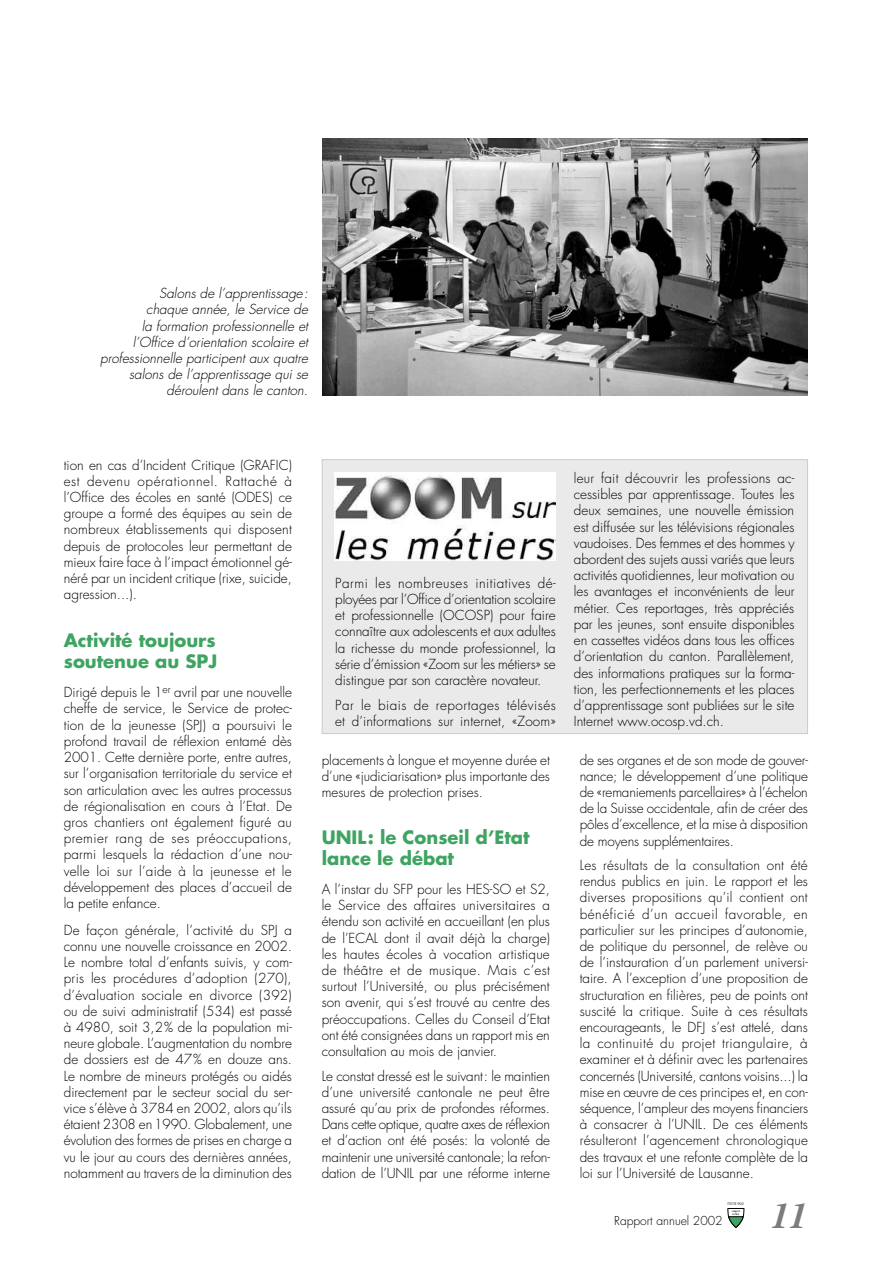
<style>
.page{position:relative;width:893px;height:1263px;background:#fff}
.page>*{position:absolute;margin:0;border:0;box-sizing:border-box;transform-origin:0 0}
.t1{font:italic 700 36px "Times";color:#7c7c7c}
.t2{font:700 18px/21.6px "Futura";color:#3fa462}
.t3{font:300 13.5px/16.2px "Futura";color:#000;text-align:justify}
.t4{font:italic 300 13.5px/16.2px "Futura";color:#000;text-align:right}
.t5{font:300 13.5px/16.2px "Futura";letter-spacing:.035em;color:#000}
.t6{font:300 12px "Futura";color:#000}
</style>
<div class="page">
<svg style="left:728px;top:1202px;width:16px;height:25px"></svg>
<div style="left:322px;top:460px;width:485px;height:274px;background:#eaeaea"></div>
<div style="left:322px;top:459px;width:486px;height:275px;border:1px solid #cbcbcb"></div>
<img style="left:322px;top:138px;width:486px;height:257px">
<img style="left:335px;top:473px;width:220px;height:87px">
<p class="t4" style="left:100px;top:286px;width:209px">Salons de l’apprentissage:<br>chaque année, le Service de<br>la formation professionnelle et l’Office d’orientation scolaire et professionnelle participent aux quatre salons de l’apprentissage qui se déroulent dans le canton.</p>
<p class="t3" style="left:64px;top:457px;width:230px">tion en cas d’Incident Critique (GRAFIC) est devenu opérationnel. Rattaché à l’Office des écoles en santé (ODES) ce groupe a formé des équipes au sein de nombreux établissements qui disposent depuis de protocoles leur permettant de mieux faire face à l’impact émotionnel gé&shy;néré par un incident critique (rixe, suicide, agression...).</p>
<h2 class="t2" style="left:64px;top:629px;width:155px">Activité toujours soutenue au SPJ</h2>
<p class="t3" style="left:64px;top:685px;width:230px">Dirigé depuis le 1<sup>er</sup> avril par une nouvelle cheffe de service, le Service de protec&shy;tion de la jeunesse (SPJ) a poursuivi le profond travail de réflexion entamé dès 2001. Cette dernière porte, entre autres, sur l’organisation territoriale du service et son articulation avec les autres processus de régionalisation en cours à l’Etat. De gros chantiers ont également figuré au premier rang de ses préoccupations, parmi lesquels la rédaction d’une nou&shy;velle loi sur l’aide à la jeunesse et le développement des places d’accueil de la petite enfance.</p>
<p class="t3" style="left:64px;top:922px;width:230px">De façon générale, l’activité du SPJ a connu une nouvelle croissance en 2002.<br>Le nombre total d’enfants suivis, y com&shy;pris les procédures d’adoption (270), d’évaluation sociale en divorce (392) ou de suivi administratif (534) est passé à 4980, soit 3,2% de la population mi&shy;neure globale. L’augmentation du nombre de dossiers est de 47% en douze ans.<br>Le nombre de mineurs protégés ou aidés directement par le secteur social du ser&shy;vice s’élève à 3784 en 2002, alors qu’ils étaient 2308 en 1990. Globalement, une évolution des formes de prises en charge a vu le jour au cours des dernières années, notamment au travers de la diminution des</p>
<p class="t3" style="left:335px;top:575px;width:222px">Parmi les nombreuses initiatives dé&shy;ployées par l’Office d’orientation scolaire et professionnelle (OCOSP) pour faire connaître aux adolescents et aux adultes la richesse du monde professionnel, la série d’émission «Zoom sur les métiers» se distingue par son caractère novateur.</p>
<p class="t5" style="left:335px;top:697px;width:222px">Par le biais de reportages télévisés et d’informations sur internet, «Zoom»</p>
<p class="t3" style="left:322px;top:752px;width:230px">placements à longue et moyenne durée et d’une «judiciarisation» plus importante des mesures de protection prises.</p>
<h2 class="t2" style="left:322px;top:826px;width:209px">UNIL: le Conseil d’Etat lance le débat</h2>
<p class="t3" style="left:322px;top:881px;width:230px">A l’instar du SFP pour les HES-SO et S2, le Service des affaires universitaires a étendu son activité en accueillant (en plus de l’ECAL dont il avait déjà la charge) les hautes écoles à vocation artistique de théâtre et de musique. Mais c’est surtout l’Université, ou plus précisément son avenir, qui s’est trouvé au centre des préoccupations. Celles du Conseil d’Etat ont été consignées dans un rapport mis en consultation au mois de janvier.</p>
<p class="t3" style="left:322px;top:1068px;width:230px">Le constat dressé est le suivant: le maintien d’une université cantonale ne peut être assuré qu’au prix de profondes réformes.<br>Dans cette optique, quatre axes de réflexion et d’action ont été posés: la volonté de maintenir une université cantonale; la refon&shy;dation de l’UNIL par une réforme interne</p>
<p class="t3" style="left:574px;top:470px;width:222px">leur fait découvrir les professions ac&shy;cessibles par apprentissage. Toutes les deux semaines, une nouvelle émission est diffusée sur les télévisions régionales vaudoises. Des femmes et des hommes y abordent des sujets aussi variés que leurs activités quotidiennes, leur motivation ou les avantages et inconvénients de leur métier. Ces reportages, très appréciés par les jeunes, sont ensuite disponibles en cassettes vidéos dans tous les offices d’orientation du canton. Parallèlement, des informations pratiques sur la forma&shy;tion, les perfectionnements et les places d’apprentissage sont publiées sur le site Internet www.ocosp.vd.ch.</p>
<p class="t3" style="left:580px;top:752px;width:230px">de ses organes et de son mode de gouver&shy;nance; le développement d’une politique de «remaniements parcellaires» à l’échelon de la Suisse occidentale, afin de créer des pôles d’excellence, et la mise à disposition de moyens supplémentaires.</p>
<p class="t3" style="left:580px;top:857px;width:230px">Les résultats de la consultation ont été rendus publics en juin. Le rapport et les diverses propositions qu’il contient ont bénéficié d’un accueil favorable, en particulier sur les principes d’autonomie, de politique du personnel, de relève ou de l’instauration d’un parlement universi&shy;taire. A l’exception d’une proposition de structuration en filières, peu de points ont suscité la critique. Suite à ces résultats encourageants, le DFJ s’est attelé, dans la continuité du projet triangulaire, à examiner et à définir avec les partenaires concernés (Université, cantons voisins...) la mise en œuvre de ces principes et, en con&shy;séquence, l’ampleur des moyens financiers à consacrer à l’UNIL. De ces éléments résulteront l’agencement chronologique des travaux et une refonte complète de la loi sur l’Université de Lausanne.</p>
<p class="t6" style="left:614px;top:1213px;width:110px">Rapport annuel 2002</p>
<h1 class="t1" style="left:772px;top:1195px;width:37px">11</h1>
</div>
